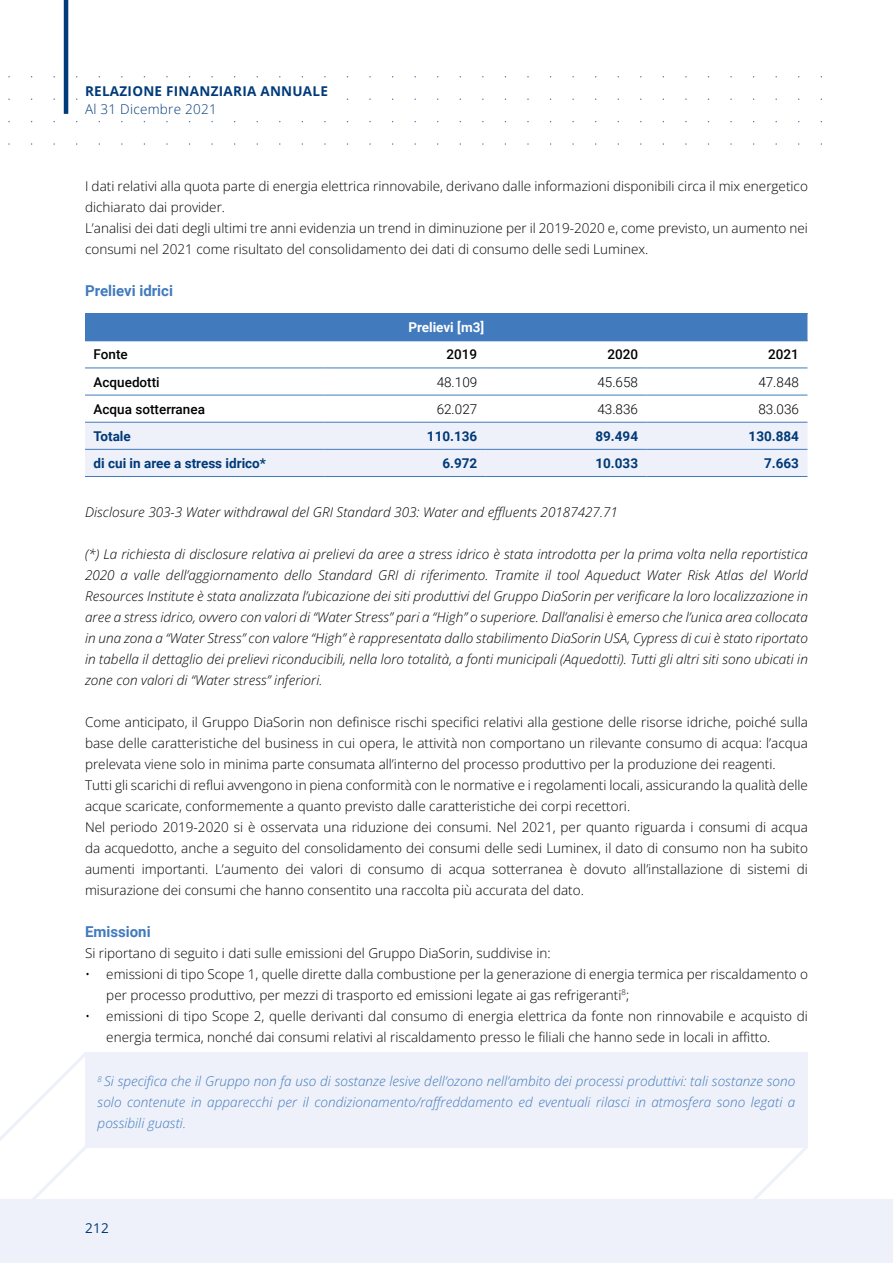
<style>
.page{position:relative;width:893px;height:1263px;background:#fff}
.page>*{position:absolute;margin:0;border:0;box-sizing:border-box;transform-origin:0 0}
.t1{font:700 15px "Roboto";color:#417abd}
.t2{font:300 13.5px/21px "Open Sans";color:#000}
.t3{font:italic 300 13.5px/21px "Open Sans";color:#000;text-align:justify}
.t4{font:italic 300 13.5px/21px "Open Sans";color:#417abd;text-align:justify}
.t5{font:700 13.5px "Roboto";color:#003a78}
.t6{font:500 13.5px "Roboto";color:#000}
.t7{font:300 13.5px "Roboto";color:#000}
.t8{font:700 13.5px "Open Sans";letter-spacing:.02em;color:#003a78}
.t9{font:300 13.5px "Open Sans";letter-spacing:.02em;color:#003a78}
.t10{font:700 13.5px "Roboto";color:#fff}
.t11{font:13.5px "Open Sans";color:#003a78}
</style>
<div class="page">
<svg style="left:8px;top:63px;width:814px;height:82px"></svg>
<hr style="left:64px;top:0;width:4px;height:114px;background:#003a78">
<svg style="left:0;top:1053px;width:86px;height:146px"></svg>
<div style="left:0;top:1199px;width:893px;height:64px;background:#eef1fa"></div>
<div style="left:85px;top:314px;width:722px;height:27px;background:#417abd"></div>
<div style="left:85px;top:423px;width:722px;height:53px;background:#eef1fa"></div>
<hr style="left:85px;top:368px;width:240px;height:1px;background:#417abd">
<hr style="left:325px;top:368px;width:161px;height:1px;background:#417abd">
<hr style="left:486px;top:368px;width:161px;height:1px;background:#417abd">
<hr style="left:646px;top:368px;width:161px;height:1px;background:#417abd">
<hr style="left:85px;top:395px;width:240px;height:1px;background:#417abd">
<hr style="left:325px;top:395px;width:161px;height:1px;background:#417abd">
<hr style="left:486px;top:395px;width:161px;height:1px;background:#417abd">
<hr style="left:646px;top:395px;width:161px;height:1px;background:#417abd">
<hr style="left:85px;top:422px;width:240px;height:1px;background:#417abd">
<hr style="left:325px;top:422px;width:161px;height:1px;background:#417abd">
<hr style="left:486px;top:422px;width:161px;height:1px;background:#417abd">
<hr style="left:646px;top:422px;width:161px;height:1px;background:#417abd">
<hr style="left:85px;top:449px;width:240px;height:1px;background:#417abd">
<hr style="left:325px;top:449px;width:161px;height:1px;background:#417abd">
<hr style="left:486px;top:449px;width:161px;height:1px;background:#417abd">
<hr style="left:646px;top:449px;width:161px;height:1px;background:#417abd">
<hr style="left:85px;top:476px;width:240px;height:1px;background:#417abd">
<hr style="left:325px;top:476px;width:161px;height:1px;background:#417abd">
<hr style="left:486px;top:476px;width:161px;height:1px;background:#417abd">
<hr style="left:646px;top:476px;width:161px;height:1px;background:#417abd">
<hr style="left:85px;top:341px;width:240px;height:1px;background:#417abd">
<hr style="left:325px;top:341px;width:161px;height:1px;background:#417abd">
<hr style="left:486px;top:341px;width:161px;height:1px;background:#417abd">
<hr style="left:646px;top:341px;width:162px;height:1px;background:#417abd">
<svg style="left:807px;top:314px;width:1px;height:27px"></svg>
<div style="left:85px;top:1052px;width:723px;height:96px;background:#eef1fa"></div>
<p class="t8" style="left:85px;top:82px;width:244px">RELAZIONE FINANZIARIA ANNUALE</p>
<p class="t9" style="left:85px;top:100px;width:133px">Al 31 Dicembre 2021</p>
<p class="t2" style="left:85px;top:175px;width:724px">I dati relativi alla quota parte di energia elettrica rinnovabile, derivano dalle informazioni disponibili circa il mix energetico dichiarato dai provider.<br>L’analisi dei dati degli ultimi tre anni evidenzia un trend in diminuzione per il 2019-2020 e, come previsto, un aumento nei consumi nel 2021 come risultato del consolidamento dei dati di consumo delle sedi Luminex.</p>
<p class="t1" style="left:85px;top:280px;width:90px">Prelievi idrici</p>
<p class="t10" style="left:408px;top:318px;width:77px">Prelievi [m3]</p>
<p class="t6" style="left:94px;top:345px;width:36px">Fonte</p>
<p class="t6" style="left:447px;top:345px;width:32px">2019</p>
<p class="t6" style="left:607px;top:345px;width:32px">2020</p>
<p class="t6" style="left:768px;top:345px;width:32px">2021</p>
<p class="t6" style="left:94px;top:372px;width:68px">Acquedotti</p>
<p class="t7" style="left:437px;top:372px;width:42px">48.109</p>
<p class="t7" style="left:597px;top:372px;width:42px">45.658</p>
<p class="t7" style="left:758px;top:372px;width:42px">47.848</p>
<p class="t6" style="left:94px;top:399px;width:113px">Acqua sotterranea</p>
<p class="t7" style="left:437px;top:399px;width:42px">62.027</p>
<p class="t7" style="left:597px;top:399px;width:42px">43.836</p>
<p class="t7" style="left:758px;top:399px;width:42px">83.036</p>
<p class="t5" style="left:94px;top:427px;width:39px">Totale</p>
<p class="t5" style="left:427px;top:427px;width:52px">110.136</p>
<p class="t5" style="left:595px;top:427px;width:44px">89.494</p>
<p class="t5" style="left:749px;top:427px;width:52px">130.884</p>
<p class="t5" style="left:94px;top:454px;width:174px">di cui in aree a stress idrico*</p>
<p class="t5" style="left:442px;top:454px;width:36px">6.972</p>
<p class="t5" style="left:595px;top:454px;width:44px">10.033</p>
<p class="t5" style="left:764px;top:454px;width:36px">7.663</p>
<p class="t3" style="left:85px;top:501px;width:534px">Disclosure 303-3 Water withdrawal del GRI Standard 303: Water and effluents 20187427.71</p>
<p class="t3" style="left:85px;top:543px;width:724px">(*) La richiesta di disclosure relativa ai prelievi da aree a stress idrico è stata introdotta per la prima volta nella reportistica 2020 a valle dell’aggiornamento dello Standard GRI di riferimento. Tramite il tool Aqueduct Water Risk Atlas del World Resources Institute è stata analizzata l’ubicazione dei siti produttivi del Gruppo DiaSorin per verificare la loro localizzazione in aree a stress idrico, ovvero con valori di “Water Stress” pari a “High” o superiore. Dall’analisi è emerso che l’unica area collocata in una zona a “Water Stress” con valore “High” è rappresentata dallo stabilimento DiaSorin USA, Cypress di cui è stato riportato in tabella il dettaglio dei prelievi riconducibili, nella loro totalità, a fonti municipali (Aquedotti). Tutti gli altri siti sono ubicati in zone con valori di “Water stress” inferiori.</p>
<p class="t2" style="left:85px;top:711px;width:724px">Come anticipato, il Gruppo DiaSorin non definisce rischi specifici relativi alla gestione delle risorse idriche, poiché sulla base delle caratteristiche del business in cui opera, le attività non comportano un rilevante consumo di acqua: l’acqua prelevata viene solo in minima parte consumata all’interno del processo produttivo per la produzione dei reagenti.<br>Tutti gli scarichi di reflui avvengono in piena conformità con le normative e i regolamenti locali, assicurando la qualità delle acque scaricate, conformemente a quanto previsto dalle caratteristiche dei corpi recettori.<br>Nel periodo 2019-2020 si è osservata una riduzione dei consumi. Nel 2021, per quanto riguarda i consumi di acqua da acquedotto, anche a seguito del consolidamento dei consumi delle sedi Luminex, il dato di consumo non ha subito aumenti importanti. L’aumento dei valori di consumo di acqua sotterranea è dovuto all’installazione di sistemi di misurazione dei consumi che hanno consentito una raccolta più accurata del dato.</p>
<p class="t1" style="left:85px;top:921px;width:67px">Emissioni</p>
<p class="t2" style="left:85px;top:942px;width:467px">Si riportano di seguito i dati sulle emissioni del Gruppo DiaSorin, suddivise in:</p>
<p class="t2" style="left:106px;top:963px;width:703px;text-indent:-21px">• emissioni di tipo Scope 1, quelle dirette dalla combustione per la generazione di energia termica per riscaldamento o per processo produttivo, per mezzi di trasporto ed emissioni legate ai gas refrigeranti<sup>8</sup>;</p>
<p class="t2" style="left:106px;top:1005px;width:703px;text-indent:-21px">• emissioni di tipo Scope 2, quelle derivanti dal consumo di energia elettrica da fonte non rinnovabile e acquisto di energia termica, nonché dai consumi relativi al riscaldamento presso le filiali che hanno sede in locali in affitto.</p>
<p class="t4" style="left:98px;top:1070px;width:699px"><sup>8</sup> Si specifica che il Gruppo non fa uso di sostanze lesive dell’ozono nell’ambito dei processi produttivi: tali sostanze sono solo contenute in apparecchi per il condizionamento/raffreddamento ed eventuali rilasci in atmosfera sono legati a possibili guasti.</p>
<p class="t11" style="left:85px;top:1219px;width:25px">212</p>
</div>
